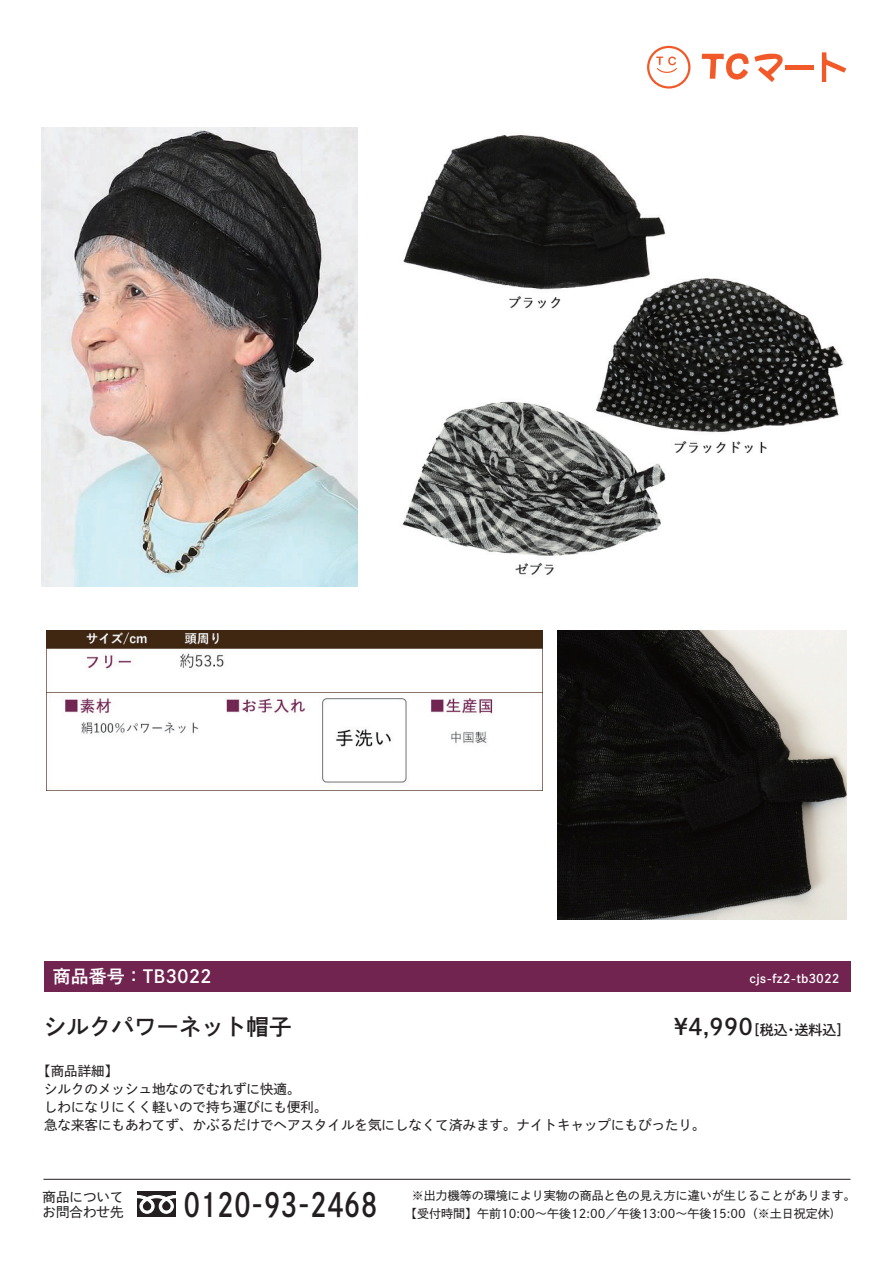
<style>
.page{position:relative;width:893px;height:1263px;background:#fff}
.page>*{position:absolute;margin:0;border:0;box-sizing:border-box;transform-origin:0 0}
.t1{font:32.55px "DNP Shuei Go Kin Std B";color:#231f20;scale:.8 1}
.t2{font:22.5px "DNP Shuei Go Kin Std B";color:#231f20}
.t3{font:18px "DNP Shuei Go Kin Std B";color:#fff}
.t4{font:13.95px "DNP Shuei Go Kin Std B";color:#231f20}
.t5{font:13.5px/18px "DNP Shuei Go Kin Std M";color:#231f20}
.t6{font:12px "DNP Shuei Go Kin Std M";color:#231f20}
.t7{font:12px "DNP Shuei Go Kin Std B";color:#fff}
.s1{font-size:22.5px}
</style>
<div class="page">
<img style="left:402px;top:135px;width:442px;height:440px">
<img style="left:557px;top:630px;width:289px;height:289px">
<img style="left:46px;top:630px;width:496px;height:161px">
<img style="left:41px;top:128px;width:317px;height:458px">
<div style="left:44px;top:961px;width:806px;height:31px;background:#712450"></div>
<div style="left:137px;top:1191px;width:39px;height:26px;background:#231f20"></div>
<svg style="left:137px;top:1195px;width:39px;height:19px"></svg>
<hr style="left:43px;top:1179px;width:807px;height:1px;background:#231f20">
<svg style="left:822px;top:52px;width:24px;height:30px"></svg>
<svg style="left:702px;top:53px;width:81px;height:29px"></svg>
<div style="left:785px;top:65px;width:28px;height:5px;background:#f15929"></div>
<svg style="left:647px;top:46px;width:43px;height:43px"></svg>
<div style="left:649px;top:48px;width:39px;height:38px;background:#fff;border-radius:50%"></div>
<svg style="left:656px;top:56px;width:21px;height:17px"></svg>
<h3 class="t3" style="left:53px;top:964px;width:161px">商品番号：TB3022</h3>
<p class="t7" style="left:749px;top:970px;width:92px">cjs-fz2-tb3022</p>
<h2 class="t2" style="left:44px;top:1011px;width:249px">シルクパワーネット帽子</h2>
<p class="t4" style="left:674px;top:1020px;width:178px"><span class="s1">¥4,990</span>［税込・送料込］</p>
<p class="t5" style="left:44px;top:1062px;width:663px;text-indent:-7px">【商品詳細】<br>シルクのメッシュ地なのでむれずに快適。<br>しわになりにくく軽いので持ち運びにも便利。<br>急な来客にもあわてず、かぶるだけでヘアスタイルを気にしなくて済みます。ナイトキャップにもぴったり。</p>
<p class="t5" style="left:43px;top:1189px;width:82px;line-height:15px">商品についてお問合わせ先</p>
<h1 class="t1" style="left:184px;top:1182px;width:244px">0120-93-2468</h1>
<p class="t6" style="left:412px;top:1188px;width:445px">※出力機等の環境により実物の商品と色の見え方に違いが生じることがあります。</p>
<p class="t6" style="left:411px;top:1205px;width:436px">【受付時間】午前10:00～午後12:00／午後13:00～午後15:00（※土日祝定休)　</p>
</div>
